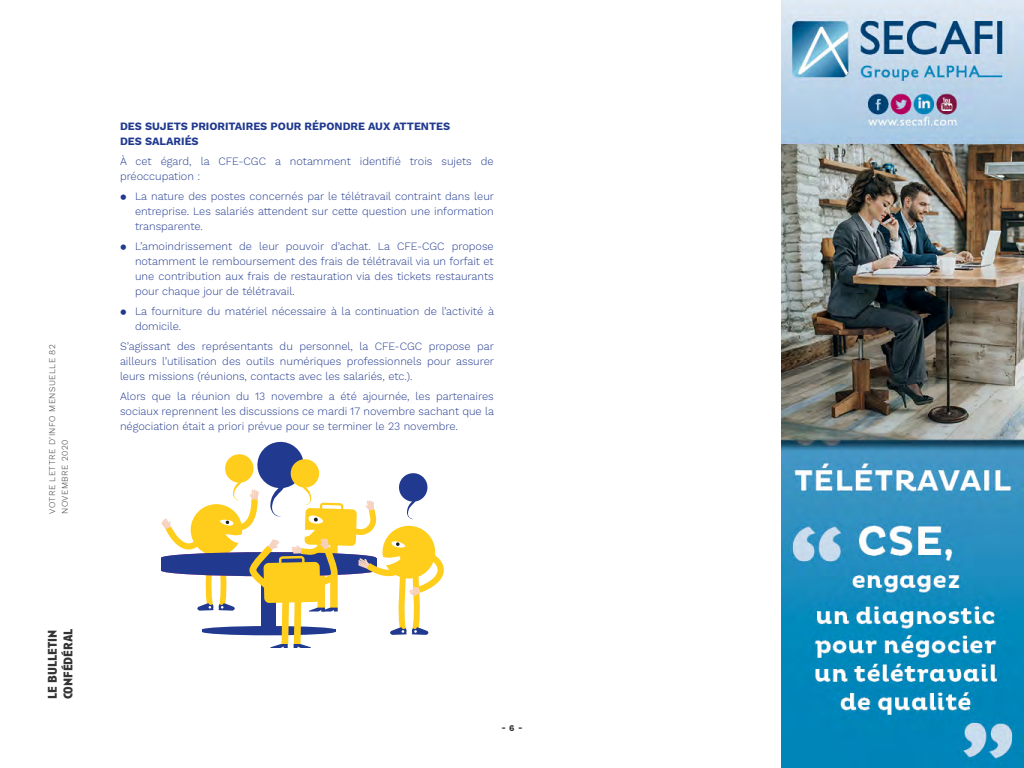
<style>
.page{position:relative;width:1024px;height:768px;background:#fff}
.page>*{position:absolute;margin:0;border:0;box-sizing:border-box;transform-origin:0 0}
.t1{font:700 13px/15.6px "Anisette Pro";color:#353333}
.t2{font:300 11px/15px "Work Sans";color:#213a8f;text-align:justify}
.t3{font:700 11px/15px "Work Sans";color:#213a8f}
.t4{font:300 8.6px/12.7px "Work Sans";letter-spacing:.05em;color:#353333}
.t5{font:700 8.6px "Work Sans";color:#353333}
</style>
<div class="page">
<img style="left:781px;top:0;width:243px;height:768px">
<svg style="left:161px;top:442px;width:283px;height:206px"></svg>
<p class="t4" style="left:46px;top:514px;width:171px;rotate:-90deg">VOTRE LETTRE D’INFO MENSUELLE 82<br>NOVEMBRE 2020</p>
<p class="t1" style="left:44px;top:699px;width:72px;rotate:-90deg">le bulletin confédéral</p>
<p class="t3" style="left:120px;top:120px;width:332px">DES SUJETS PRIORITAIRES POUR RÉPONDRE AUX ATTENTES<br>DES SALARIÉS</p>
<p class="t2" style="left:120px;top:154px;width:375px">À cet égard, la CFE-CGC a notamment identifié trois sujets de préoccupation :</p>
<p class="t2" style="left:135px;top:189px;width:361px;text-indent:-15px">● La nature des postes concernés par le télétravail contraint dans leur entreprise. Les salariés attendent sur cette question une information transparente.</p>
<p class="t2" style="left:135px;top:239px;width:360px;text-indent:-15px">● L’amoindrissement de leur pouvoir d’achat. La CFE-CGC propose notamment le remboursement des frais de télétravail via un forfait et une contribution aux frais de restauration via des tickets restaurants pour chaque jour de télétravail.</p>
<p class="t2" style="left:135px;top:304px;width:361px;text-indent:-15px">● La fourniture du matériel nécessaire à la continuation de l’activité à domicile.</p>
<p class="t2" style="left:120px;top:339px;width:376px">S’agissant des représentants du personnel, la CFE-CGC propose par ailleurs l’utilisation des outils numériques professionnels pour assurer leurs missions (réunions, contacts avec les salariés, etc.).</p>
<p class="t2" style="left:120px;top:389px;width:376px">Alors que la réunion du 13 novembre a été ajournée, les partenaires sociaux reprennent les discussions ce mardi 17 novembre sachant que la négociation était a priori prévue pour se terminer le 23 novembre.</p>
<p class="t5" style="left:501px;top:723px;width:23px">- 6 -</p>
</div>
